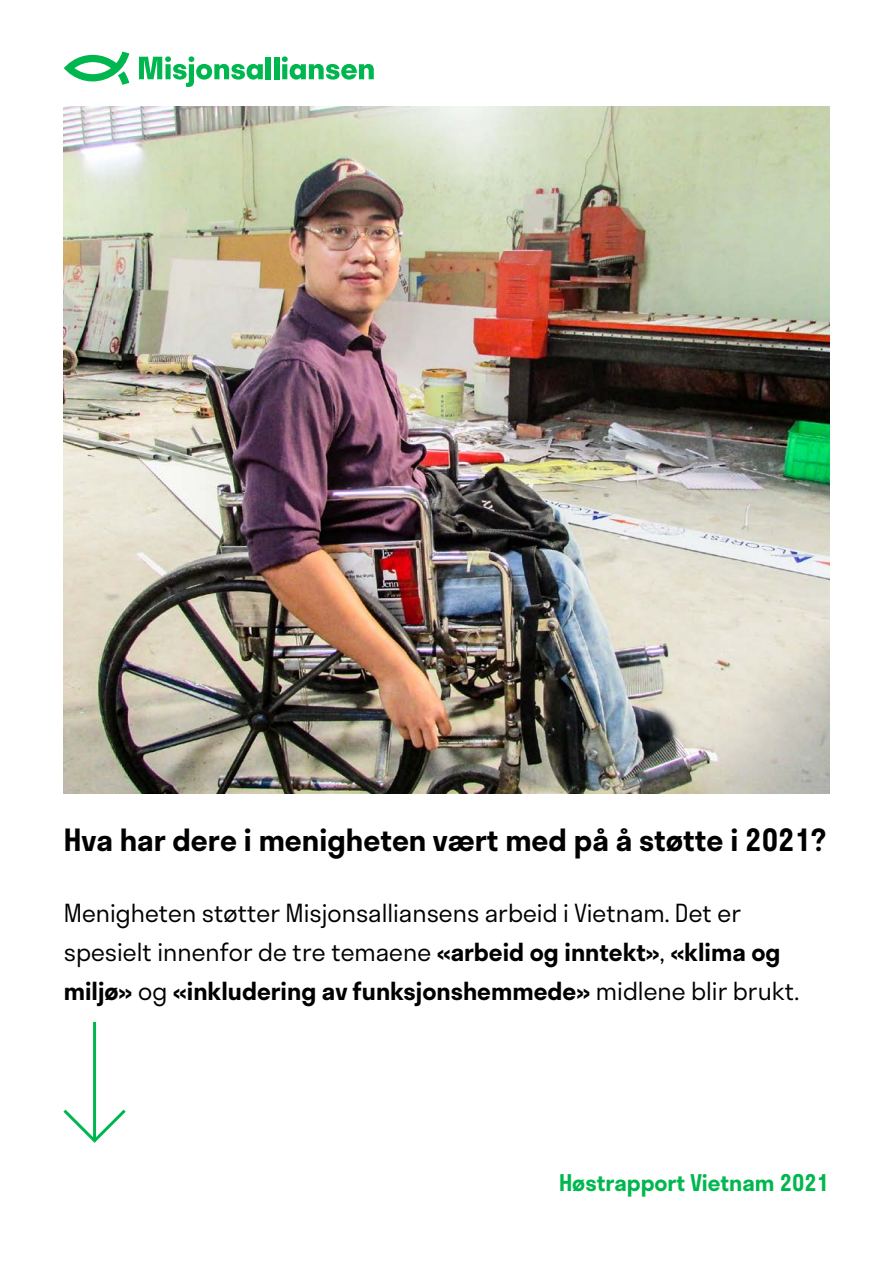
<style>
.page{position:relative;width:893px;height:1263px;background:#fff}
.page>*{position:absolute;margin:0;border:0;box-sizing:border-box;transform-origin:0 0}
.t1{font:600 30px "Stratos";color:#000}
.t2{font:300 24.3px/39.3px "Stratos";color:#000}
.t3{font:600 22.5px "Stratos";color:#00b74f}
.s1{font-weight:600}
</style>
<div class="page">
<svg style="left:139px;top:56px;width:124px;height:31px"></svg>
<div style="left:266px;top:57px;width:5px;height:22px;background:#00b74f"></div>
<div style="left:274px;top:57px;width:5px;height:22px;background:#00b74f"></div>
<svg style="left:282px;top:56px;width:92px;height:24px"></svg>
<svg style="left:64px;top:52px;width:65px;height:33px"></svg>
<img style="left:64px;top:106px;width:765px;height:687px">
<hr style="left:93px;top:1022px;width:3px;height:117px;background:#00b74f">
<svg style="left:63px;top:1106px;width:63px;height:37px"></svg>
<p class="t1" style="left:64px;top:816px;width:764px">Hva har dere i menigheten vært med på å støtte i 2021?</p>
<p class="t2" style="left:64px;top:892px;width:737px">Menigheten støtter Misjonsalliansens arbeid i Vietnam. Det er spesielt innenfor de tre temaene <span class="s1">«arbeid og inntekt»</span>, <span class="s1">«klima og miljø»</span> og <span class="s1">«inkludering av funksjonshemmede»</span> midlene blir brukt.</p>
<p class="t3" style="left:559px;top:1164px;width:272px">Høstrapport Vietnam 2021</p>
</div>
